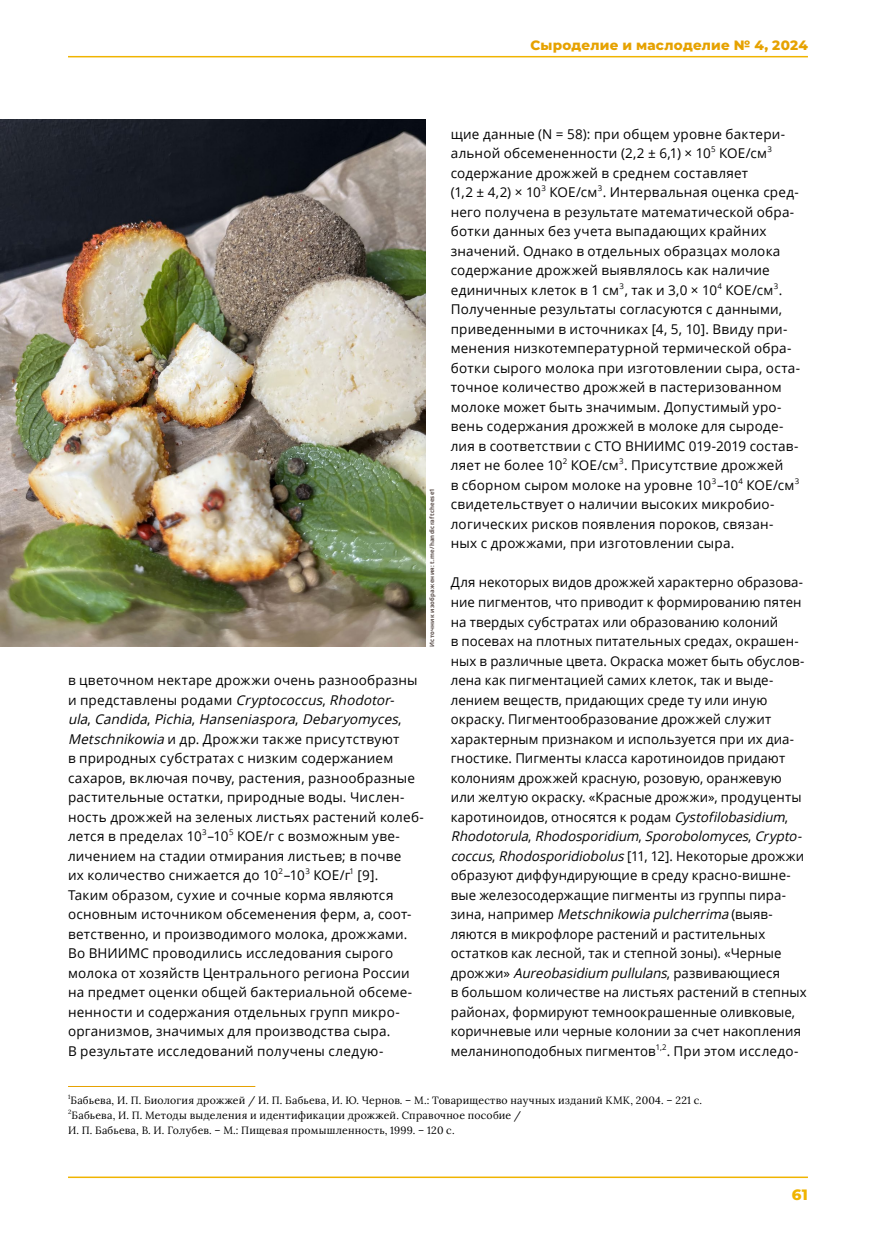
<style>
.page{position:relative;width:893px;height:1234px;background:#fff}
.page>*{position:absolute;margin:0;border:0;box-sizing:border-box;transform-origin:0 0}
.t1{font:800 15px "Montserrat";color:#f0b400}
.t2{font:13.5px/19.5px "Open Sans";letter-spacing:.015em;color:#000}
.t3{font:800 13.5px "Montserrat";letter-spacing:.02em;color:#e6a200}
.t4{font:10.5px/15px "Lora";letter-spacing:.025em;color:#000}
.t5{font:6.15px "Lora";color:#000}
.t6{font:700 6px "Open Sans";letter-spacing:.035em;color:#5d514d}
.s1{font-style:italic}
</style>
<div class="page">
<hr style="left:68px;top:56px;width:740px;height:1px;background:#f0b400">
<hr style="left:68px;top:1176px;width:740px;height:1px;background:#f0b400">
<hr style="left:68px;top:1085px;width:187px;height:1px;background:#e6a200">
<img style="left:0;top:119px;width:425px;height:527px">
<p class="t3" style="left:530px;top:35px;width:279px">Сыроделие и маслоделие № 4, 2024</p>
<p class="t6" style="left:428px;top:647px;width:160px;rotate:-90deg">Источник изображения: t.me/handicraftcheese1</p>
<p class="t2" style="left:68px;top:670px;width:357px">в цветочном нектаре дрожжи очень разнообразны и п р е д с т а в л е н ы р о д а м и <span class="s1">Cryptococcus</span>, <span class="s1">Rhodotor-<br>ula</span>, <span class="s1">Candida</span>, <span class="s1">Pichia</span>, <span class="s1">Hanseniaspora</span>, <span class="s1">Debaryomyces</span>, <span class="s1">Metschnikowia</span> и др. Дрожжи также присутствуют<br>в природных субстратах с низким содержанием сахаров, включая почву, растения, разнообразные растительные остатки, природные воды. Числен&shy;ность дрожжей на зеленых листьях растений колеб&shy;лется в пределах 10<sup>3</sup>–10<sup>5</sup> КОЕ/г с возможным уве&shy;личением на стадии отмирания листьев; в почве<br>их количество снижается до 10<sup>2</sup>–10<sup>3</sup> КОЕ/г<sup>1</sup> [9].<br>Таким образом, сухие и сочные корма являются основным источником обсеменения ферм, а, соот&shy;ветственно, и производимого молока, дрожжами.<br>Во ВНИИМС проводились исследования сырого молока от хозяйств Центрального региона России на предмет оценки общей бактериальной обсеме&shy;ненности и содержания отдельных групп микро&shy;организмов, значимых для производства сыра.<br>В результате исследований получены следую-</p>
<p class="t2" style="left:451px;top:124px;width:351px">щие данные (N = 58): при общем уровне бактери&shy;альной обсемененности (2,2 ± 6,1) × 10<sup>5</sup> КОЕ/см<sup>3 </sup>содержание дрожжей в среднем составляет<br>(1,2 ± 4,2) × 10<sup>3</sup> КОЕ/см<sup>3</sup>. Интервальная оценка сред&shy;него получена в результате математической обра&shy;ботки данных без учета выпадающих крайних значений. Однако в отдельных образцах молока содержание дрожжей выявлялось как наличие единичных клеток в 1 см<sup>3</sup>, так и 3,0 × 10<sup>4</sup> КОЕ/см<sup>3</sup>.<br>Полученные результаты согласуются с данными, приведенными в источниках [4, 5, 10]. Ввиду при&shy;менения низкотемпературной термической обра&shy;ботки сырого молока при изготовлении сыра, оста&shy;точное количество дрожжей в пастеризованном молоке может быть значимым. Допустимый уро&shy;вень содержания дрожжей в молоке для сыроде&shy;лия в соответствии с СТО ВНИИМС 019-2019 состав&shy;ляет не более 10<sup>2</sup> КОЕ/см<sup>3</sup>. Присутствие дрожжей<br>в сборном сыром молоке на уровне 10<sup>3</sup>–10<sup>4</sup> КОЕ/см<sup>3 </sup>свидетельствует о наличии высоких микробио&shy;логических рисков появления пороков, связан&shy;ных с дрожжами, при изготовлении сыра.</p>
<p class="t2" style="left:451px;top:572px;width:358px">Для некоторых видов дрожжей характерно образова&shy;ние пигментов, что приводит к формированию пятен на твердых субстратах или образованию колоний<br>в посевах на плотных питательных средах, окрашен&shy;ных в различные цвета. Окраска может быть обуслов&shy;лена как пигментацией самих клеток, так и выде&shy;лением веществ, придающих среде ту или иную окраску. Пигментообразование дрожжей служит характерным признаком и используется при их диа&shy;гностике. Пигменты класса каротиноидов придают колониям дрожжей красную, розовую, оранжевую или желтую окраску. «Красные дрожжи», продуценты каротиноидов, относятся к родам <span class="s1">Cystofilobasidium</span>, <span class="s1">Rhodotorula</span>, <span class="s1">Rhodosporidium</span>, <span class="s1">Sporobolomyces</span>, <span class="s1">Crypto&shy;coccus</span>, <span class="s1">Rhodosporidiobolus</span>[ 1 1 , 1 2 ] . Н е ко т о р ы е д р ож ж и образуют диффундирующие в среду красно-вишне&shy;вые железосодержащие пигменты из группы пира-<br>з и н а , н а п р и м е р <span class="s1">Metschnikowia pulcherrima</span>( в ы я в - ляются в микрофлоре растений и растительных остатков как лесной, так и степной зоны). «Черные<br>д р ожж и » <span class="s1">Aureobasidium pullulans</span>, р а з в и в а ю щ и е с я<br>в большом количестве на листьях растений в степных районах, формируют темноокрашенные оливковые, коричневые или черные колонии за счет накопления меланиноподобных пигментов<sup>1,2</sup>. При этом исследо-</p>
<p class="t5" style="left:68px;top:1091px;width:4px">1</p>
<p class="t4" style="left:71px;top:1091px;width:633px">Бабьева, И. П. Биология дрожжей / И. П. Бабьева, И. Ю. Чернов. – М.: Товарищество научных изданий КМК, 2004. – 221 с.</p>
<p class="t5" style="left:68px;top:1106px;width:5px">2</p>
<p class="t4" style="left:68px;top:1106px;width:455px;text-indent:4px">Бабьева, И. П. Методы выделения и идентификации дрожжей. Справочное пособие /<br>И. П. Бабьева, В. И. Голубев. – М.: Пищевая промышленность, 1999. – 120 с.</p>
<p class="t1" style="left:792px;top:1183px;width:18px">61</p>
</div>
